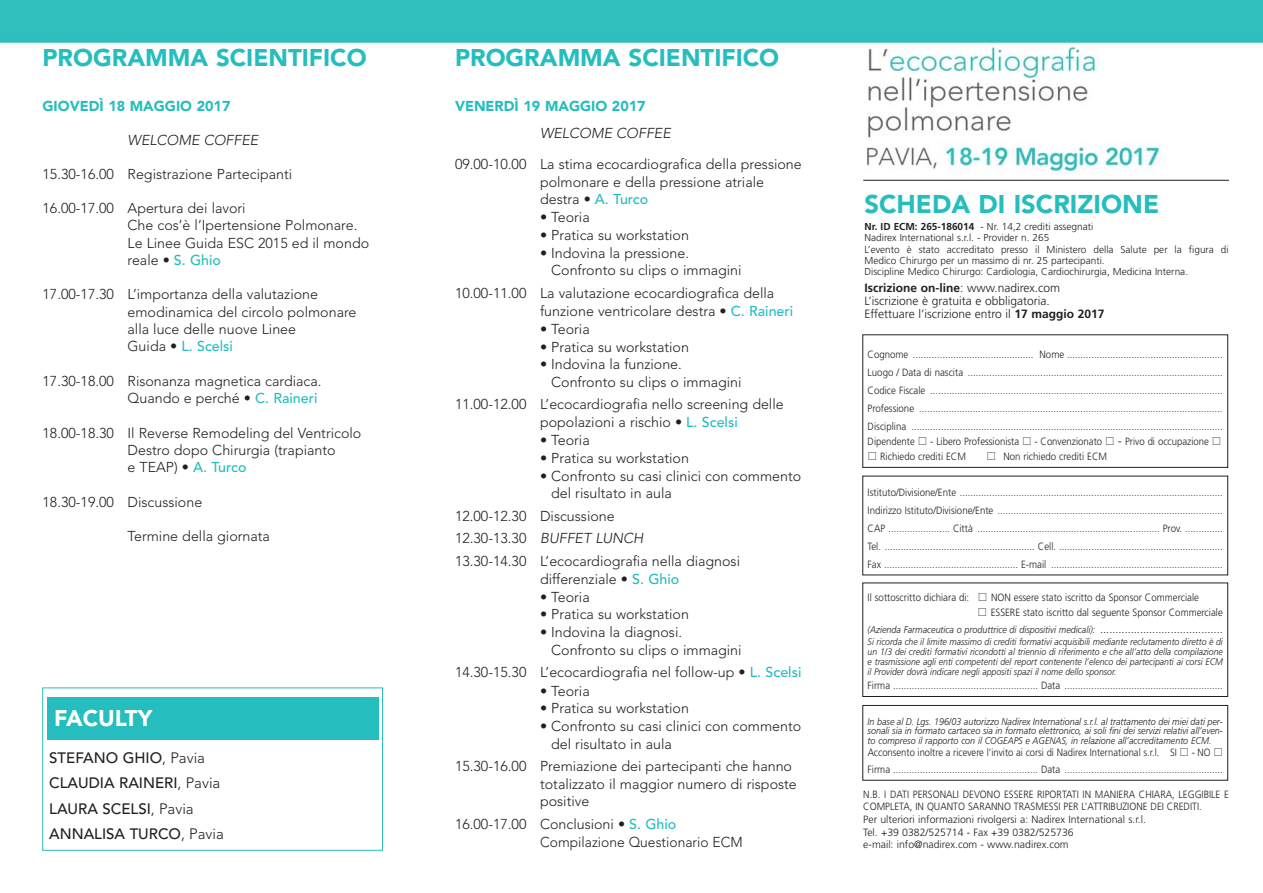
<style>
.page{position:relative;width:1263px;height:893px;background:#fff}
.page>*{position:absolute;margin:0;border:0;box-sizing:border-box;transform-origin:0 0}
.t1{font:900 25.5px "Avenir";color:#26bdbe}
.t2{font:900 24px "Avenir";color:#26bdbe}
.t3{font:900 22.5px "Avenir";color:#fff}
.t4{font:500 15px/25.5px "Avenir";color:#231f20}
.t5{font:300 14.25px/17.7px "Avenir";color:#231f20}
.t6{font:900 14.25px "Avenir";color:#26bdbe}
.t7{font:300 12px/12.8px "Frutiger";color:#231f20}
.t8{font:300 10.5px/18px "Frutiger";color:#231f20;text-align:justify;scale:.92 1}
.t9{font:300 10.5px/17.5px "Frutiger";color:#231f20;scale:.9 1}
.t10{font:300 10.5px "Frutiger";color:#231f20;scale:.91 1}
.t11{font:300 10.05px/11.2px "Frutiger";color:#231f20}
.t12{font:italic 300 9.75px/9.8px "Frutiger";color:#231f20;text-align:justify;scale:.92 1}
.t13{font:italic 300 9.45px/9.8px "Frutiger";color:#231f20;text-align:justify;scale:.92 1}
.s1{font-weight:500;color:#26bdbe}
.s2{font-weight:300}
.s3{font-weight:700}
.s4{font-family:"Hira Kaku Pro W3 Proportional";font-weight:400}
.s5{font-style:normal;font-size:12px}
</style>
<div class="page">
<img style="left:0;top:0;width:1263px;height:851px">
<img style="left:45px;top:690px;width:336px;height:158px">
<div style="left:47px;top:697px;width:331px;height:43px;background:#26bdbe"></div>
<div style="left:863px;top:350px;width:366px;height:500px;background:#fff"></div>
<div style="left:863px;top:335px;width:365px;height:132px;background:#fff"></div>
<div style="left:862px;top:334px;width:366px;height:134px;border:1px solid #231f20"></div>
<div style="left:862px;top:583px;width:366px;height:114px;border:1px solid #231f20"></div>
<div style="left:862px;top:705px;width:366px;height:76px;border:1px solid #231f20"></div>
<hr style="left:863px;top:180px;width:366px;height:1px;background:#231f20">
<h2 class="t2" style="left:43px;top:48px;width:326px">PROGRAMMA SCIENTIFICO</h2>
<h2 class="t2" style="left:455px;top:48px;width:326px">PROGRAMMA SCIENTIFICO</h2>
<h3 class="t6" style="left:43px;top:100px;width:189px">GIOVEDÌ 18 MAGGIO 2017</h3>
<h3 class="t5" style="left:128px;top:132px;width:134px">WELCOME COFFEE</h3>
<h3 class="t5" style="left:43px;top:166px;width:251px">15.30-16.00 Registrazione Partecipanti</h3>
<h3 class="t5" style="left:128px;top:201px;width:243px;line-height:17.1px;text-indent:-85px">16.00-17.00 Apertura dei lavori<br>Che cos’è l’Ipertensione Polmonare.<br>Le Linee Guida ESC 2015 ed il mondo reale • <span class="s1">S. Ghio</span></h3>
<h3 class="t5" style="left:128px;top:287px;width:230px;line-height:17.1px;text-indent:-85px">17.00-17.30 L’importanza della valutazione emodinamica del circolo polmonare alla luce delle nuove Linee<br>Guida • <span class="s1">L. Scelsi</span></h3>
<h3 class="t5" style="left:43px;top:373px;width:280px;line-height:17.1px;text-align:right">17.30-18.00 Risonanza magnetica cardiaca.<br>Quando e perché • <span class="s1">C. Raineri</span></h3>
<h3 class="t5" style="left:128px;top:425px;width:235px;line-height:17.1px;text-indent:-85px">18.00-18.30 Il Reverse Remodeling del Ventricolo<br>Destro dopo Chirurgia (trapianto<br>e TEAP) • <span class="s1">A. Turco</span></h3>
<h3 class="t5" style="left:43px;top:494px;width:161px">18.30-19.00 Discussione</h3>
<h3 class="t5" style="left:128px;top:528px;width:144px">Termine della giornata</h3>
<h3 class="t3" style="left:54px;top:709px;width:100px">FACULTY</h3>
<h3 class="t4" style="left:49px;top:746px;width:176px">STEFANO GHIO<span class="s2">, Pavia<br></span>CLAUDIA RAINERI<span class="s2">, Pavia<br></span>LAURA SCELSI<span class="s2">, Pavia<br></span>ANNALISA TURCO<span class="s2">, Pavia</span></h3>
<h3 class="t6" style="left:455px;top:100px;width:192px">VENERDÌ 19 MAGGIO 2017</h3>
<h3 class="t5" style="left:455px;top:119px;width:348px;line-height:30.6px;text-indent:85px">WELCOME COFFEE<br>09.00-10.00 La stima ecocardiografica della pressione</h3>
<h3 class="t5" style="left:540px;top:174px;width:225px">polmonare e della pressione atriale destra • <span class="s1">A. Turco</span></h3>
<h3 class="t5" style="left:540px;top:210px;width:51px">• Teoria</h3>
<h3 class="t5" style="left:540px;top:227px;width:150px">• Pratica su workstation</h3>
<h3 class="t5" style="left:551px;top:245px;width:192px;text-indent:-11px">• Indovina la pressione.<br>Confronto su clips o immagini</h3>
<h3 class="t5" style="left:540px;top:285px;width:255px;text-indent:-85px">10.00-11.00 La valutazione ecocardiografica della funzione ventricolare destra • <span class="s1">C. Raineri</span></h3>
<h3 class="t5" style="left:540px;top:321px;width:51px">• Teoria</h3>
<h3 class="t5" style="left:540px;top:339px;width:150px">• Pratica su workstation</h3>
<h3 class="t5" style="left:551px;top:357px;width:192px;text-indent:-11px">• Indovina la funzione.<br>Confronto su clips o immagini</h3>
<h3 class="t5" style="left:540px;top:397px;width:245px;text-indent:-85px">11.00-12.00 L’ecocardiografia nello screening delle popolazioni a rischio • <span class="s1">L. Scelsi</span></h3>
<h3 class="t5" style="left:540px;top:433px;width:51px">• Teoria</h3>
<h3 class="t5" style="left:540px;top:450px;width:150px">• Pratica su workstation</h3>
<h3 class="t5" style="left:551px;top:468px;width:252px;text-indent:-11px">• Confronto su casi clinici con commento del risultato in aula</h3>
<h3 class="t5" style="left:455px;top:506px;width:287px;line-height:22.6px">12.00-12.30 Discussione<br>12.30-13.30 BUFFET LUNCH<br>13.30-14.30 L’ecocardiografia nella diagnosi</h3>
<h3 class="t5" style="left:540px;top:571px;width:141px">differenziale • <span class="s1">S. Ghio</span></h3>
<h3 class="t5" style="left:540px;top:589px;width:51px">• Teoria</h3>
<h3 class="t5" style="left:540px;top:607px;width:150px">• Pratica su workstation</h3>
<h3 class="t5" style="left:551px;top:624px;width:192px;text-indent:-11px">• Indovina la diagnosi.<br>Confronto su clips o immagini</h3>
<h3 class="t5" style="left:455px;top:665px;width:348px">14.30-15.30 L’ecocardiografia nel follow-up • <span class="s1">L. Scelsi</span></h3>
<h3 class="t5" style="left:540px;top:683px;width:51px">• Teoria</h3>
<h3 class="t5" style="left:540px;top:701px;width:150px">• Pratica su workstation</h3>
<h3 class="t5" style="left:551px;top:718px;width:252px;text-indent:-11px">• Confronto su casi clinici con commento del risultato in aula</h3>
<h3 class="t5" style="left:540px;top:758px;width:258px;text-indent:-85px">15.30-16.00 Premiazione dei partecipanti che hanno totalizzato il maggior numero di risposte positive</h3>
<h3 class="t5" style="left:540px;top:816px;width:204px;line-height:18.3px;text-indent:-85px">16.00-17.00 Conclusioni • <span class="s1">S. Ghio<br></span>Compilazione Questionario ECM</h3>
<h1 class="t1" style="left:864px;top:194px;width:296px">SCHEDA DI ISCRIZIONE</h1>
<p class="t11" style="left:864px;top:222px;width:366px"><span class="s3">Nr. ID ECM: 265-186014</span> - Nr. 14,2 crediti assegnati<br>Nadirex International s.r.l. - Provider n. 265<br>L’evento è stato accreditato presso il Ministero della Salute per la figura di Medico Chirurgo per un massimo di nr. 25 partecipanti.<br>Discipline Medico Chirurgo: Cardiologia, Cardiochirurgia, Medicina Interna.</p>
<p class="t7" style="left:864px;top:283px;width:241px"><span class="s3">Iscrizione on-line</span>: www.nadirex.com<br>L’iscrizione è gratuita e obbligatoria.<br>Effettuare l’iscrizione entro il <span class="s3">17 maggio 2017</span></p>
<p class="t8" style="left:868px;top:346px;width:388px">Cognome ............................................. Nome ..........................................................<br>Luogo / Data di nascita ...............................................................................................<br>Codice Fiscale .............................................................................................................<br>Professione .................................................................................................................<br>Disciplina ....................................................................................................................</p>
<p class="t10" style="left:868px;top:437px;width:390px">Dipendente □ - Libero Professionista □ - Convenzionato □ <span class="s4">‐</span> Privo di occupazione □</p>
<p class="t8" style="left:868px;top:448px;width:108px">□ Richiedo crediti ECM</p>
<p class="t8" style="left:987px;top:448px;width:132px">□ Non richiedo crediti ECM</p>
<p class="t8" style="left:868px;top:484px;width:388px">Istituto/Divisione/Ente ..................................................................................................<br>Indirizzo Istituto/Divisione/Ente ....................................................................................<br>CAP ....................... Città .................................................................... Prov. ..............<br>Tel. ........................................................ Cell. .............................................................<br>Fax .................................................. E-mail ................................................................</p>
<p class="t8" style="left:868px;top:589px;width:362px">Il sottoscritto dichiara di: □ NON essere stato iscritto da Sponsor Commerciale</p>
<p class="t8" style="left:977px;top:604px;width:268px">□ ESSERE stato iscritto dal seguente Sponsor Commerciale</p>
<p class="t12" style="left:868px;top:625px;width:388px">(Azienda Farmaceutica o produttrice di dispositivi medicali): <span class="s5">........................................</span></p>
<p class="t13" style="left:868px;top:638px;width:388px">Si ricorda che il limite massimo di crediti formativi acquisibili mediante reclutamento diretto è di un 1/3 dei crediti formativi ricondotti al triennio di riferimento e che all’atto della compilazione e trasmissione agli enti competenti del report contenente l’elenco dei partecipanti ai corsi ECM il Provider dovrà indicare negli appositi spazi il nome dello sponsor.</p>
<p class="t8" style="left:868px;top:678px;width:388px">Firma ...................................................... Data ...........................................................</p>
<p class="t12" style="left:868px;top:717px;width:388px">In base al D. Lgs. 196/03 autorizzo Nadirex International s.r.l. al trattamento dei miei dati per&shy;sonali sia in formato cartaceo sia in formato elettronico, ai soli fini dei servizi relativi all’even&shy;to compreso il rapporto con il COGEAPS e AGENAS, in relazione all’accreditamento ECM.</p>
<p class="t9" style="left:868px;top:744px;width:396px">Acconsento inoltre a ricevere l’invito ai corsi di Nadirex International s.r.l. SI □ - NO □<br>Firma ...................................................... Data ...........................................................</p>
<p class="t8" style="left:863px;top:789px;width:399px;line-height:12.6px;text-align:left">N.B. I DATI PERSONALI DEVONO ESSERE RIPORTATI IN MANIERA CHIARA, LEGGIBILE E COMPLETA, IN QUANTO SARANNO TRASMESSI PER L’ATTRIBUZIONE DEI CREDITI.<br>Per ulteriori informazioni rivolgersi a: Nadirex International s.r.l.<br>Tel. +39 0382/525714 - Fax +39 0382/525736<br>e-mail: info@nadirex.com - www.nadirex.com</p>
</div>
